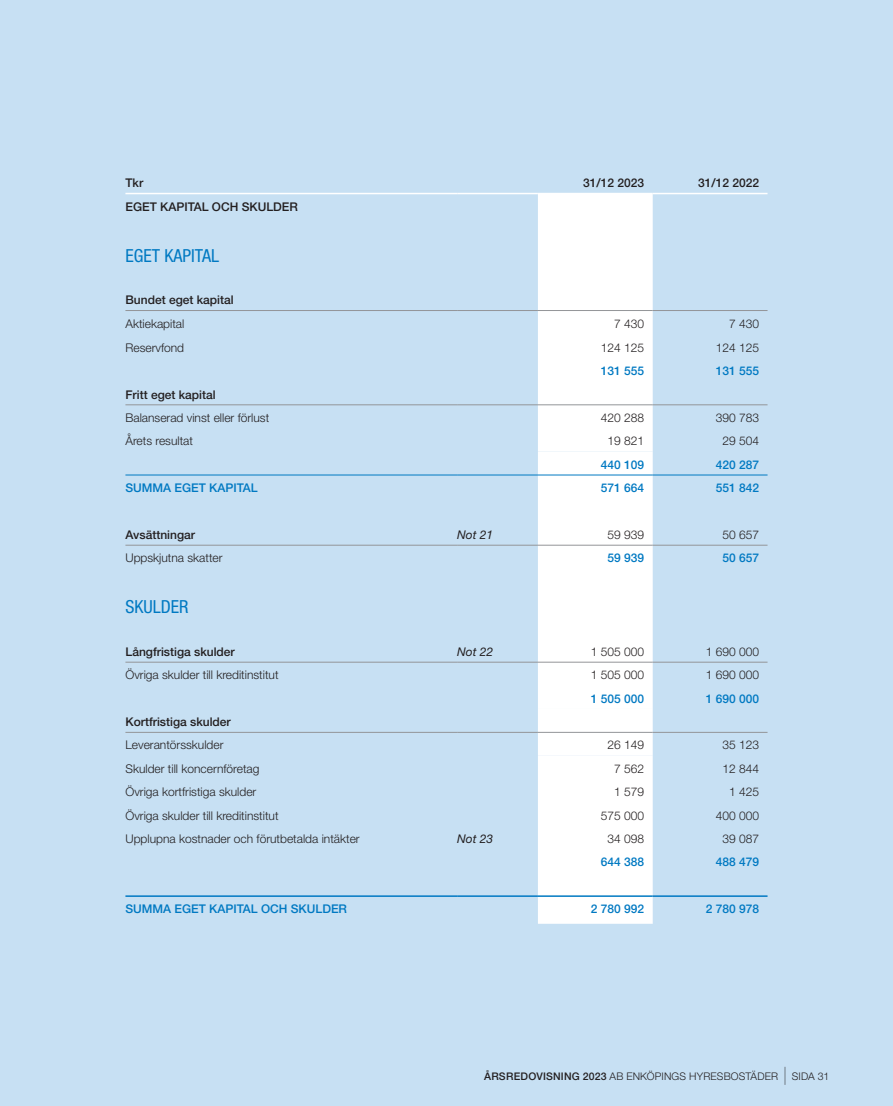
<style>
.page{position:relative;width:893px;height:1106px;background:#c7e0f3}
.page>*{position:absolute;margin:0;border:0;box-sizing:border-box;transform-origin:0 0}
.t1{font:condensed 18px "Helvetica Neue LT Std";color:#0079c2}
.t2{font:300 12px "Helvetica Neue LT Std";color:#231f20}
.t3{font:500 12px "Helvetica Neue LT Std";color:#0079c2}
.t4{font:500 12px "Helvetica Neue LT Std";color:#231f20}
.t5{font:italic 12px "Helvetica Neue LT Std";color:#231f20}
.t6{font:300 10.5px "Helvetica Neue LT Std";letter-spacing:.015em;color:#231f20}
.s1{font-weight:500}
.s2{font-size:18px}
</style>
<div class="page">
<div style="left:538px;top:194px;width:115px;height:257px;background:#fff"></div>
<div style="left:538px;top:451px;width:115px;height:472px;background:#fff"></div>
<hr style="left:125px;top:193px;width:332px;height:1px;background:#fff">
<hr style="left:457px;top:193px;width:81px;height:1px;background:#fff">
<hr style="left:538px;top:193px;width:115px;height:1px;background:#fff">
<hr style="left:653px;top:193px;width:114px;height:1px;background:#fff">
<hr style="left:125px;top:310px;width:332px;height:1px;background:#939598">
<hr style="left:457px;top:310px;width:81px;height:1px;background:#939598">
<hr style="left:538px;top:310px;width:115px;height:1px;background:#939598">
<hr style="left:653px;top:310px;width:114px;height:1px;background:#939598">
<hr style="left:125px;top:404px;width:332px;height:1px;background:#939598">
<hr style="left:457px;top:404px;width:81px;height:1px;background:#939598">
<hr style="left:538px;top:404px;width:115px;height:1px;background:#939598">
<hr style="left:653px;top:404px;width:114px;height:1px;background:#939598">
<hr style="left:125px;top:732px;width:332px;height:1px;background:#939598">
<hr style="left:457px;top:732px;width:81px;height:1px;background:#939598">
<hr style="left:538px;top:732px;width:115px;height:1px;background:#939598">
<hr style="left:653px;top:732px;width:114px;height:1px;background:#939598">
<hr style="left:125px;top:545px;width:332px;height:1px;background:#939598">
<hr style="left:457px;top:545px;width:81px;height:1px;background:#939598">
<hr style="left:538px;top:545px;width:115px;height:1px;background:#939598">
<hr style="left:653px;top:545px;width:114px;height:1px;background:#939598">
<hr style="left:125px;top:895px;width:332px;height:1px;background:#0079c2">
<hr style="left:457px;top:895px;width:81px;height:1px;background:#0079c2">
<hr style="left:538px;top:895px;width:115px;height:1px;background:#0079c2">
<hr style="left:653px;top:895px;width:114px;height:1px;background:#0079c2">
<hr style="left:125px;top:474px;width:332px;height:1px;background:#0079c2">
<hr style="left:457px;top:474px;width:81px;height:1px;background:#0079c2">
<hr style="left:538px;top:474px;width:115px;height:1px;background:#0079c2">
<hr style="left:653px;top:474px;width:114px;height:1px;background:#0079c2">
<hr style="left:125px;top:662px;width:332px;height:1px;background:#939598">
<hr style="left:457px;top:662px;width:81px;height:1px;background:#939598">
<hr style="left:538px;top:662px;width:115px;height:1px;background:#939598">
<hr style="left:653px;top:662px;width:114px;height:1px;background:#939598">
<p class="t4" style="left:125px;top:176px;width:19px">Tkr</p>
<p class="t4" style="left:583px;top:176px;width:62px">31/12 2023</p>
<p class="t4" style="left:698px;top:176px;width:62px">31/12 2022</p>
<p class="t4" style="left:125px;top:199px;width:174px">EGET KAPITAL OCH SKULDER</p>
<p class="t1" style="left:125px;top:245px;width:95px">EGET KAPITAL</p>
<p class="t4" style="left:125px;top:293px;width:110px">Bundet eget kapital</p>
<p class="t2" style="left:125px;top:316px;width:60px">Aktiekapital</p>
<p class="t2" style="left:614px;top:316px;width:32px">7 430</p>
<p class="t2" style="left:729px;top:316px;width:32px">7 430</p>
<p class="t2" style="left:125px;top:340px;width:60px">Reservfond</p>
<p class="t2" style="left:601px;top:340px;width:45px">124 125</p>
<p class="t2" style="left:716px;top:340px;width:45px">124 125</p>
<p class="t3" style="left:601px;top:364px;width:45px">131 555</p>
<p class="t3" style="left:716px;top:364px;width:45px">131 555</p>
<p class="t4" style="left:125px;top:387px;width:92px">Fritt eget kapital</p>
<p class="t2" style="left:125px;top:410px;width:145px">Balanserad vinst eller förlust</p>
<p class="t2" style="left:601px;top:410px;width:45px">420 288</p>
<p class="t2" style="left:716px;top:410px;width:45px">390 783</p>
<p class="t2" style="left:125px;top:434px;width:69px">Årets resultat</p>
<p class="t2" style="left:607px;top:434px;width:38px">19 821</p>
<p class="t2" style="left:722px;top:434px;width:38px">29 504</p>
<p class="t3" style="left:601px;top:457px;width:45px">440 109</p>
<p class="t3" style="left:716px;top:457px;width:45px">420 287</p>
<p class="t3" style="left:125px;top:480px;width:134px">SUMMA EGET KAPITAL</p>
<p class="t3" style="left:601px;top:480px;width:45px">571 664</p>
<p class="t3" style="left:716px;top:480px;width:45px">551 842</p>
<p class="t4" style="left:125px;top:527px;width:71px">Avsättningar</p>
<p class="t5" style="left:457px;top:527px;width:38px">Not 21</p>
<p class="t2" style="left:607px;top:527px;width:38px">59 939</p>
<p class="t2" style="left:722px;top:527px;width:38px">50 657</p>
<p class="t2" style="left:125px;top:550px;width:99px">Uppskjutna skatter</p>
<p class="t3" style="left:607px;top:551px;width:38px">59 939</p>
<p class="t3" style="left:722px;top:551px;width:38px">50 657</p>
<p class="t1" style="left:125px;top:596px;width:65px">SKULDER</p>
<p class="t4" style="left:125px;top:644px;width:111px">Långfristiga skulder</p>
<p class="t5" style="left:457px;top:644px;width:38px">Not 22</p>
<p class="t2" style="left:591px;top:644px;width:55px">1 505 000</p>
<p class="t2" style="left:706px;top:644px;width:55px">1 690 000</p>
<p class="t2" style="left:125px;top:667px;width:155px">Övriga skulder till kreditinstitut</p>
<p class="t2" style="left:591px;top:667px;width:55px">1 505 000</p>
<p class="t2" style="left:706px;top:667px;width:55px">1 690 000</p>
<p class="t3" style="left:591px;top:691px;width:55px">1 505 000</p>
<p class="t3" style="left:706px;top:691px;width:55px">1 690 000</p>
<p class="t4" style="left:125px;top:714px;width:107px">Kortfristiga skulder</p>
<p class="t2" style="left:125px;top:738px;width:100px">Leverantörsskulder</p>
<p class="t2" style="left:607px;top:738px;width:38px">26 149</p>
<p class="t2" style="left:722px;top:738px;width:38px">35 123</p>
<p class="t2" style="left:125px;top:761px;width:136px">Skulder till koncernföretag</p>
<p class="t2" style="left:614px;top:761px;width:32px">7 562</p>
<p class="t2" style="left:722px;top:761px;width:38px">12 844</p>
<p class="t2" style="left:125px;top:784px;width:132px">Övriga kortfristiga skulder</p>
<p class="t2" style="left:614px;top:784px;width:32px">1 579</p>
<p class="t2" style="left:729px;top:784px;width:32px">1 425</p>
<p class="t2" style="left:125px;top:808px;width:155px">Övriga skulder till kreditinstitut</p>
<p class="t2" style="left:601px;top:808px;width:45px">575 000</p>
<p class="t2" style="left:716px;top:808px;width:45px">400 000</p>
<p class="t2" style="left:125px;top:831px;width:236px">Upplupna kostnader och förutbetalda intäkter</p>
<p class="t5" style="left:457px;top:831px;width:38px">Not 23</p>
<p class="t2" style="left:607px;top:831px;width:38px">34 098</p>
<p class="t2" style="left:722px;top:831px;width:38px">39 087</p>
<p class="t3" style="left:601px;top:855px;width:45px">644 388</p>
<p class="t3" style="left:716px;top:855px;width:45px">488 479</p>
<p class="t3" style="left:125px;top:901px;width:223px">SUMMA EGET KAPITAL OCH SKULDER</p>
<p class="t3" style="left:591px;top:901px;width:55px">2 780 992</p>
<p class="t3" style="left:706px;top:901px;width:55px">2 780 978</p>
<p class="t6" style="left:484px;top:1069px;width:347px"><span class="s1">ÅRSREDOVISNING 2023</span> AB ENKÖPINGS HYRESBOSTÄDER <span class="s2">|</span> SIDA 31</p>
</div>
